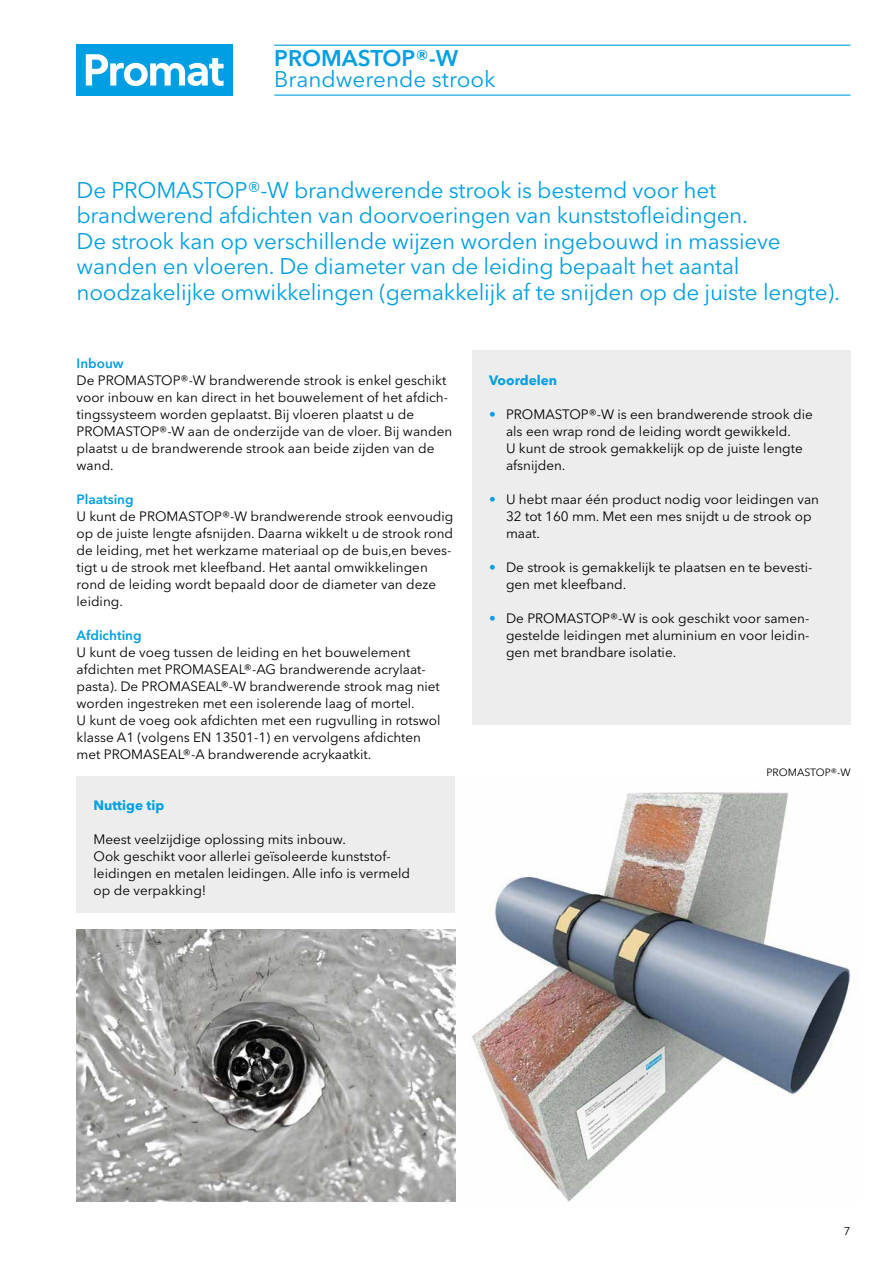
<style>
.page{position:relative;width:893px;height:1263px;background:#fff}
.page>*{position:absolute;margin:0;border:0;box-sizing:border-box;transform-origin:0 0}
.t1{font:22.5px/25.5px "Avenir Next LT Pro";letter-spacing:-.01em;color:#009fe3}
.t2{font:600 22.5px "Avenir Next LT Pro";color:#009fe3}
.t3{font:13.5px/17px "Avenir Next LT Pro";color:#000}
.t4{font:600 13.5px "Avenir Next LT Pro";color:#009fe3}
.t5{font:700 13.5px "Avenir Next LT Pro";color:#009fe3}
.t6{font:11.25px "Avenir Next LT Pro";color:#000}
.t7{font:10.5px "Avenir Next LT Pro";color:#000}
.s1{color:#009fe3}
</style>
<div class="page">
<div style="left:77px;top:45px;width:156px;height:51px;background:#009fe3"></div>
<svg style="left:86px;top:54px;width:138px;height:32px"></svg>
<hr style="left:274px;top:45px;width:576px;height:1px;background:#009fe3">
<hr style="left:274px;top:95px;width:576px;height:1px;background:#009fe3">
<div style="left:472px;top:351px;width:378px;height:374px;background:#ededed"></div>
<img style="left:455px;top:792px;width:396px;height:409px">
<img style="left:77px;top:929px;width:378px;height:272px">
<div style="left:77px;top:776px;width:378px;height:136px;background:#ededed"></div>
<h1 class="t2" style="left:274px;top:44px;width:186px">PROMASTOP®-W</h1>
<h1 class="t1" style="left:274px;top:67px;width:223px">Brandwerende strook</h1>
<p class="t1" style="left:77px;top:177px;width:765px">De PROMASTOP®-W brandwerende strook is bestemd voor het brandwerend afdichten van doorvoeringen van kunststofleidingen.<br>De strook kan op verschillende wijzen worden ingebouwd in massieve wanden en vloeren. De diameter van de leiding bepaalt het aantal noodzakelijke omwikkelingen (gemakkelijk af te snijden op de juiste lengte).</p>
<p class="t4" style="left:77px;top:355px;width:49px">Inbouw</p>
<p class="t3" style="left:77px;top:372px;width:377px">De PROMASTOP®-W brandwerende strook is enkel geschikt voor inbouw en kan direct in het bouwelement of het afdich&shy;tingssysteem worden geplaatst. Bij vloeren plaatst u de PROMASTOP®-W aan de onderzijde van de vloer. Bij wanden plaatst u de brandwerende strook aan beide zijden van de wand.</p>
<p class="t4" style="left:77px;top:491px;width:59px">Plaatsing</p>
<p class="t3" style="left:77px;top:508px;width:378px">U kunt de PROMASTOP®-W brandwerende strook eenvoudig op de juiste lengte afsnijden. Daarna wikkelt u de strook rond de leiding, met het werkzame materiaal op de buis,en beves&shy;tigt u de strook met kleefband. Het aantal omwikkelingen rond de leiding wordt bepaald door de diameter van deze leiding.</p>
<p class="t4" style="left:77px;top:627px;width:67px">Afdichting</p>
<p class="t3" style="left:77px;top:644px;width:365px">U kunt de voeg tussen de leiding en het bouwelement afdichten met PROMASEAL®-AG brandwerende acrylaat&shy;pasta). De PROMASEAL®-W brandwerende strook mag niet worden ingestreken met een isolerende laag of mortel.<br>U kunt de voeg ook afdichten met een rugvulling in rotswol klasse A1 (volgens EN 13501-1) en vervolgens afdichten met PROMASEAL®-A brandwerende acrykaatkit.</p>
<p class="t5" style="left:94px;top:797px;width:72px">Nuttige tip</p>
<p class="t3" style="left:94px;top:831px;width:318px">Meest veelzijdige oplossing mits inbouw.<br>Ook geschikt voor allerlei geïsoleerde kunststof&shy;leidingen en metalen leidingen. Alle info is vermeld op de verpakking!</p>
<p class="t5" style="left:489px;top:372px;width:70px">Voordelen</p>
<p class="t3" style="left:506px;top:406px;width:308px;text-indent:-17px"><span class="s1">•</span> PROMASTOP®-W is een brandwerende strook die als een wrap rond de leiding wordt gewikkeld.<br>U kunt de strook gemakkelijk op de juiste lengte afsnijden.</p>
<p class="t3" style="left:506px;top:491px;width:315px;text-indent:-17px"><span class="s1">•</span> U hebt maar één product nodig voor leidingen van<br>32 tot 160 mm. Met een mes snijdt u de strook op maat.</p>
<p class="t3" style="left:506px;top:559px;width:308px;text-indent:-17px"><span class="s1">•</span> De strook is gemakkelijk te plaatsen en te bevesti&shy;gen met kleefband.</p>
<p class="t3" style="left:506px;top:610px;width:305px;text-align:justify;text-indent:-17px"><span class="s1">•</span> De PROMASTOP®-W is ook geschikt voor samen&shy;gestelde leidingen met aluminium en voor leidin&shy;gen met brandbare isolatie.</p>
<p class="t7" style="left:766px;top:766px;width:86px">PROMASTOP®-W</p>
<p class="t6" style="left:844px;top:1225px;width:8px">7</p>
</div>
